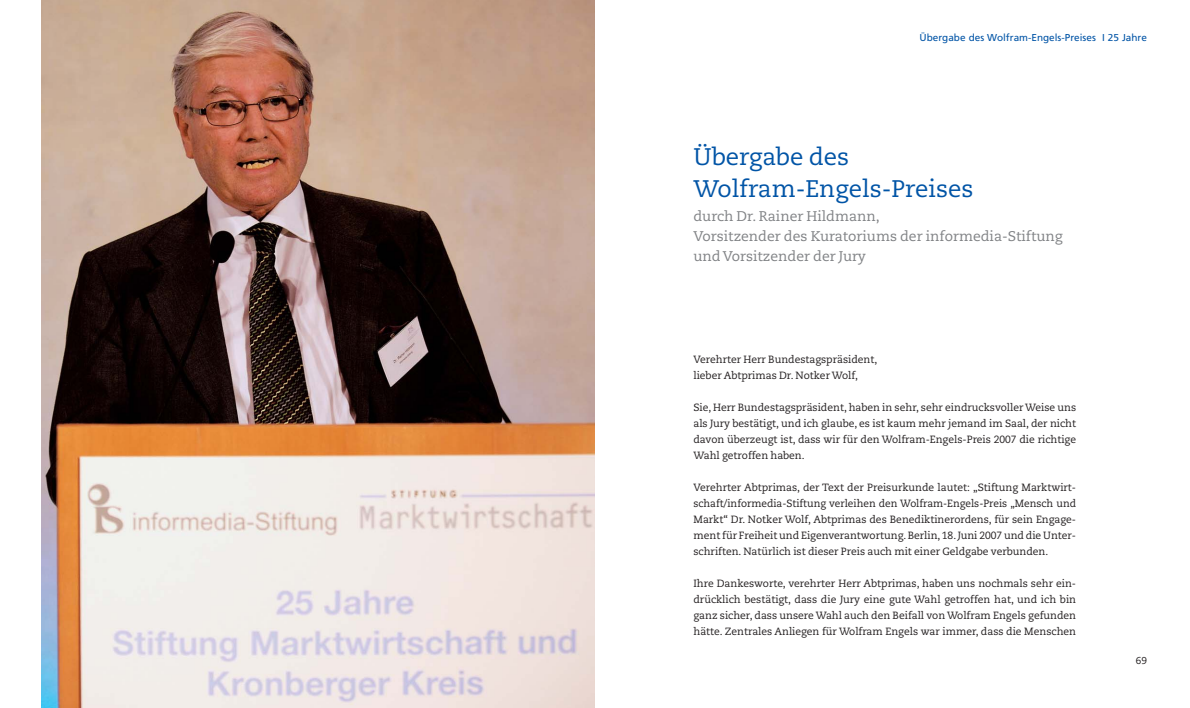
<style>
.page{position:relative;width:1190px;height:708px;background:#fff}
.page>*{position:absolute;margin:0;border:0;box-sizing:border-box;transform-origin:0 0}
.t1{font:24px/32px "Caecilia";color:#0054a6}
.t2{font:14px/20px "Caecilia";color:#808285}
.t3{font:10.5px/16px "Caecilia";color:#231f20;text-align:justify}
.t4{font:10px "Frutiger";color:#0054a6}
.t5{font:10px "Caecilia";color:#231f20}
</style>
<div class="page">
<img style="left:42px;top:0;width:552px;height:708px">
<p class="t4" style="left:920px;top:33px;width:229px">Übergabe des Wolfram-Engels-Preises I 25 Jahre</p>
<h1 class="t1" style="left:693px;top:143px;width:281px">Übergabe des<br>Wolfram-Engels-Preises</h1>
<h2 class="t2" style="left:693px;top:208px;width:371px">durch Dr. Rainer Hildmann,<br>Vorsitzender des Kuratoriums der informedia-Stiftung und Vorsitzender der Jury</h2>
<p class="t3" style="left:693px;top:352px;width:185px">Verehrter Herr Bundestagspräsident, lieber Abtprimas Dr. Notker Wolf,</p>
<p class="t3" style="left:693px;top:400px;width:384px">Sie, Herr Bundestagspräsident, haben in sehr, sehr eindrucksvoller Weise uns als Jury bestätigt, und ich glaube, es ist kaum mehr jemand im Saal, der nicht davon überzeugt ist, dass wir für den Wolfram-Engels-Preis 2007 die richtige Wahl getroffen haben.</p>
<p class="t3" style="left:693px;top:480px;width:384px">Verehrter Abtprimas, der Text der Preisurkunde lautet: „Stiftung Marktwirt&shy;schaft/informedia-Stiftung verleihen den Wolfram-Engels-Preis „Mensch und Markt“ Dr. Notker Wolf, Abtprimas des Benediktinerordens, für sein Engage&shy;ment für Freiheit und Eigenverantwortung. Berlin, 18. Juni 2007 und die Unter&shy;schriften. Natürlich ist dieser Preis auch mit einer Geldgabe verbunden.</p>
<p class="t3" style="left:693px;top:576px;width:384px">Ihre Dankesworte, verehrter Herr Abtprimas, haben uns nochmals sehr ein&shy;drücklich bestätigt, dass die Jury eine gute Wahl getroffen hat, und ich bin ganz sicher, dass unsere Wahl auch den Beifall von Wolfram Engels gefunden hätte. Zentrales Anliegen für Wolfram Engels war immer, dass die Menschen</p>
<p class="t5" style="left:1136px;top:657px;width:13px">69</p>
</div>
